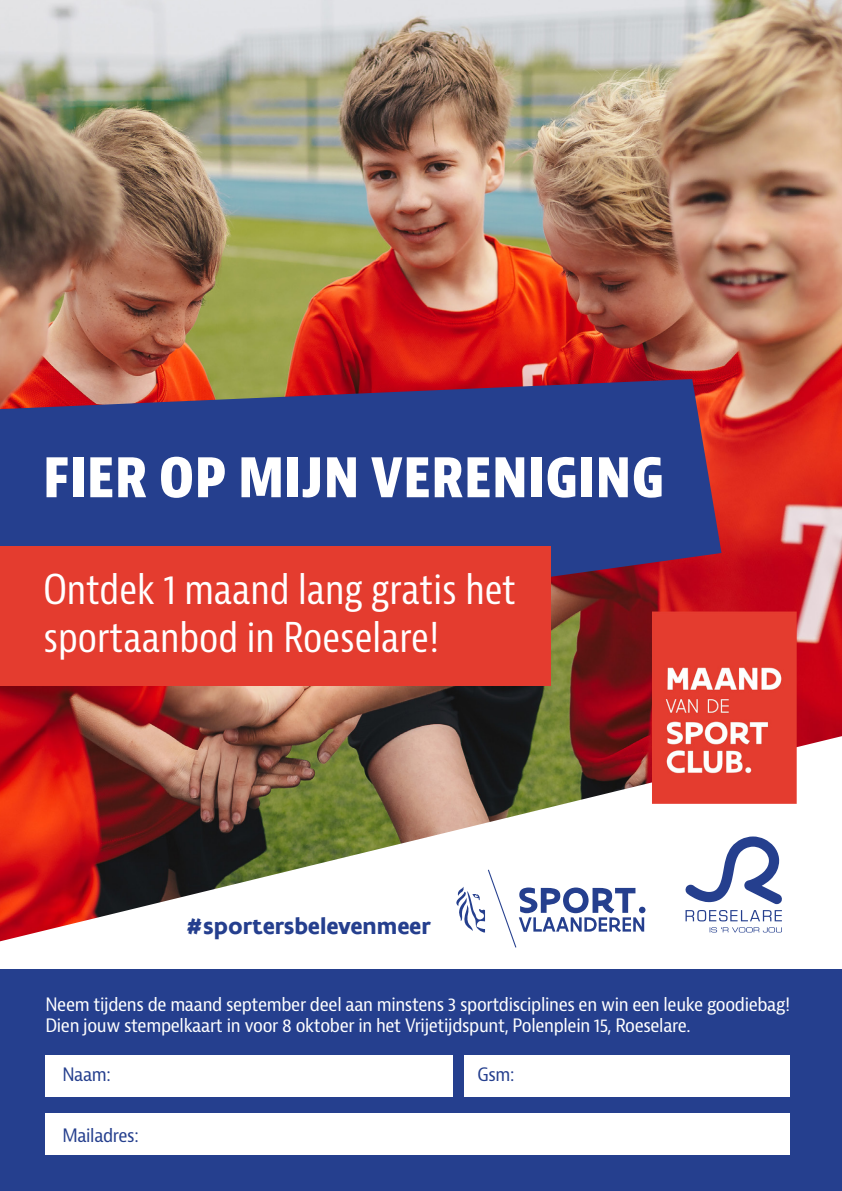
<style>
.page{position:relative;width:842px;height:1191px;background:#fff}
.page>*{position:absolute;margin:0;border:0;box-sizing:border-box;transform-origin:0 0}
.t1{font:700 condensed 58px "Bernina Sans";color:#fff}
.t2{font:condensed 40px/48px "Bernina Sans";color:#fff}
.t3{font:700 24px "Flanders Art Sans";color:#253f8e}
.t4{font:condensed 18px "Bernina Sans";letter-spacing:-.02em;color:#fff}
.t5{font:condensed 18px "Bernina Sans";letter-spacing:-.02em;color:#253f8e}
</style>
<div class="page">
<img style="left:0;top:0;width:842px;height:941px">
<svg style="left:453px;top:868px;width:192px;height:80px"></svg>
<svg style="left:0;top:379px;width:721px;height:274px;background:#3e3b7a"></svg>
<div style="left:0;top:546px;width:551px;height:140px;background:#e43c2f"></div>
<img style="left:655px;top:614px;width:139px;height:187px">
<div style="left:652px;top:611px;width:145px;height:193px;border:2px solid #e43c2f"></div>
<svg style="left:685px;top:836px;width:98px;height:68px"></svg>
<svg style="left:710px;top:927px;width:72px;height:5px"></svg>
<svg style="left:685px;top:910px;width:97px;height:11px"></svg>
<div style="left:0;top:969px;width:842px;height:222px;background:#253f8e"></div>
<div style="left:45px;top:1054px;width:407px;height:42px;background:#fff"></div>
<div style="left:45px;top:1113px;width:744px;height:42px;background:#fff"></div>
<div style="left:464px;top:1054px;width:325px;height:42px;background:#fff"></div>
<p class="t1" style="left:43px;top:440px;width:623px">FIER OP MIJN VERENIGING</p>
<p class="t2" style="left:43px;top:566px;width:474px">Ontdek 1 maand lang gratis het sportaanbod in Roeselare!</p>
<p class="t3" style="left:186px;top:911px;width:247px">#sportersbelevenmeer</p>
<p class="t4" style="left:45px;top:993px;width:746px">Neem tijdens de maand september deel aan minstens 3 sportdisciplines en win een leuke goodiebag!</p>
<p class="t4" style="left:45px;top:1014px;width:647px">Dien jouw stempelkaart in voor 8 oktober in het Vrijetijdspunt, Polenplein 15, Roeselare.</p>
<p class="t5" style="left:62px;top:1063px;width:50px">Naam:</p>
<p class="t5" style="left:477px;top:1063px;width:39px">Gsm:</p>
<p class="t5" style="left:62px;top:1123px;width:78px">Mailadres:</p>
</div>
